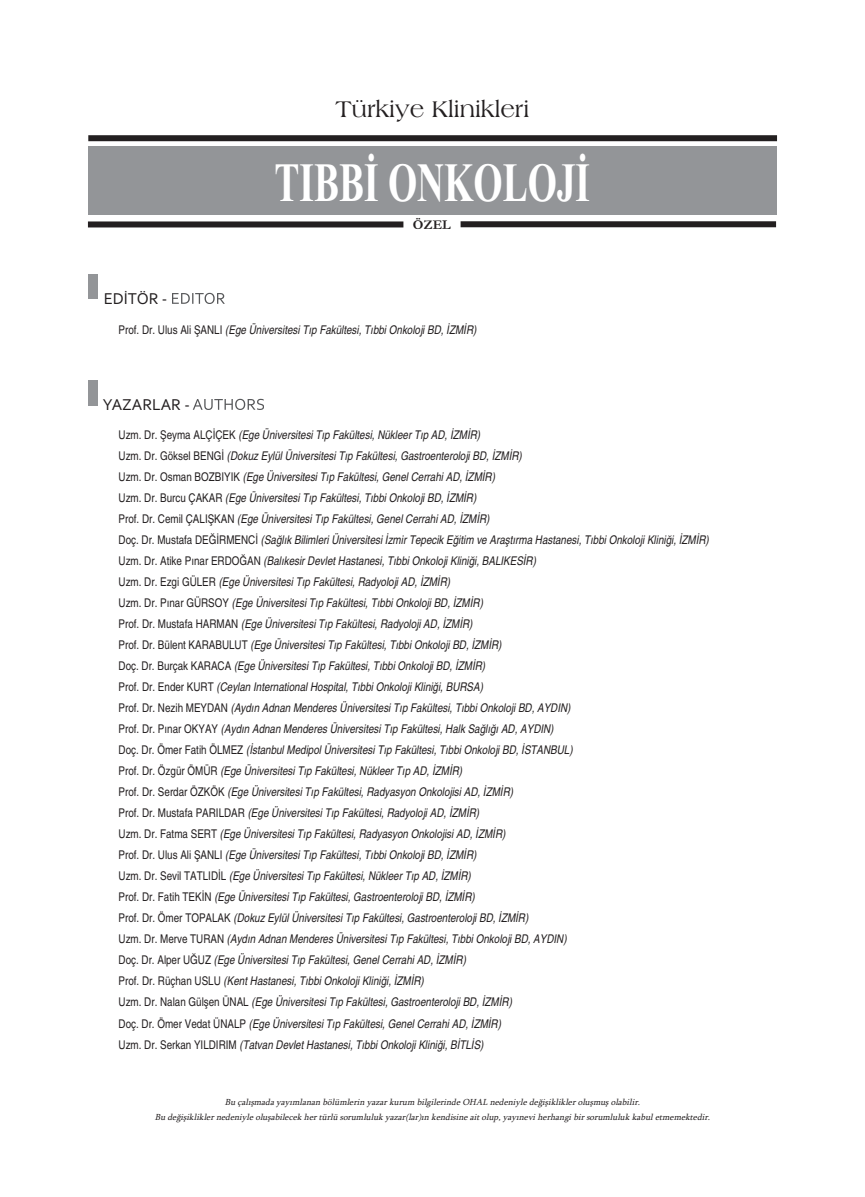
<style>
.page{position:relative;width:865px;height:1197px;background:#fff}
.page>*{position:absolute;margin:0;border:0;box-sizing:border-box;transform-origin:0 0}
.t1{font:700 55.35px "Times New Roman";color:#fff;scale:.68 1}
.t2{font:24px "Americana BT Roman";color:#231f20}
.t3{font:16.5px "Corbel";color:#231f20}
.t4{font:700 13.5px "Garamond";color:#231f20}
.t5{font:italic condensed 12px/21px "Helvetica";color:#231f20}
.t6{font:italic 9px/15px "Sylfaen";color:#231f20;text-align:center}
.s1{font-style:normal}
</style>
<div class="page">
<div style="left:88px;top:274px;width:9px;height:25px;background:#939598"></div>
<div style="left:88px;top:380px;width:9px;height:25px;background:#939598"></div>
<svg style="left:172px;top:293px;width:52px;height:11px"></svg>
<svg style="left:193px;top:399px;width:71px;height:11px"></svg>
<div style="left:88px;top:147px;width:688px;height:68px;background:#939598"></div>
<div style="left:88px;top:135px;width:689px;height:6px;background:#231f20"></div>
<div style="left:88px;top:221px;width:315px;height:6px;background:#231f20"></div>
<div style="left:460px;top:221px;width:316px;height:6px;background:#231f20"></div>
<h3 class="t3" style="left:104px;top:288px;width:65px">EDİTÖR -</h3>
<h2 class="t2" style="left:335px;top:94px;width:195px">Türkiye Klinikleri</h2>
<h1 class="t1" style="left:274px;top:149px;width:466px">TIBBİ ONKOLOJİ</h1>
<p class="t4" style="left:413px;top:216px;width:39px">ÖZEL</p>
<p class="t5" style="left:119px;top:319px;width:359px"><span class="s1">Prof. Dr. Ulus Ali ŞANLI</span> (Ege Üniversitesi Tıp Fakültesi, Tıbbi Onkoloji BD, İZMİR)</p>
<h3 class="t3" style="left:103px;top:394px;width:88px">YAZARLAR -</h3>
<p class="t5" style="left:119px;top:424px;width:592px"><span class="s1">Uzm. Dr. Şeyma ALÇİÇEK</span> (Ege Üniversitesi Tıp Fakültesi, Nükleer Tıp AD, İZMİR)<br><span class="s1">Uzm. Dr. Göksel BENGİ</span> (Dokuz Eylül Üniversitesi Tıp Fakültesi, Gastroenteroloji BD, İZMİR)<br><span class="s1">Uzm. Dr. Osman BOZBIYIK</span> (Ege Üniversitesi Tıp Fakültesi, Genel Cerrahi AD, İZMİR)<br><span class="s1">Uzm. Dr. Burcu ÇAKAR</span> (Ege Üniversitesi Tıp Fakültesi, Tıbbi Onkoloji BD, İZMİR)<br><span class="s1">Prof. Dr. Cemil ÇALIŞKAN</span> (Ege Üniversitesi Tıp Fakültesi, Genel Cerrahi AD, İZMİR)<br><span class="s1">Doç. Dr. Mustafa DEĞİRMENCİ</span> (Sağlık Bilimleri Üniversitesi İzmir Tepecik Eğitim ve Araştırma Hastanesi, Tıbbi Onkoloji Kliniği, İZMİR)<br><span class="s1">Uzm. Dr. Atike Pınar ERDOĞAN</span> (Balıkesir Devlet Hastanesi, Tıbbi Onkoloji Kliniği, BALIKESİR)<br><span class="s1">Uzm. Dr. Ezgi GÜLER</span> (Ege Üniversitesi Tıp Fakültesi, Radyoloji AD, İZMİR)<br><span class="s1">Uzm. Dr. Pınar GÜRSOY</span> (Ege Üniversitesi Tıp Fakültesi, Tıbbi Onkoloji BD, İZMİR)<br><span class="s1">Prof. Dr. Mustafa HARMAN</span> (Ege Üniversitesi Tıp Fakültesi, Radyoloji AD, İZMİR)<br><span class="s1">Prof. Dr. Bülent KARABULUT</span> (Ege Üniversitesi Tıp Fakültesi, Tıbbi Onkoloji BD, İZMİR)<br><span class="s1">Doç. Dr. Burçak KARACA</span> (Ege Üniversitesi Tıp Fakültesi, Tıbbi Onkoloji BD, İZMİR)<br><span class="s1">Prof. Dr. Ender KURT</span> (Ceylan International Hospital, Tıbbi Onkoloji Kliniği, BURSA)<br><span class="s1">Prof. Dr. Nezih MEYDAN</span> (Aydın Adnan Menderes Üniversitesi Tıp Fakültesi, Tıbbi Onkoloji BD, AYDIN)<br><span class="s1">Prof. Dr. Pınar OKYAY</span> (Aydın Adnan Menderes Üniversitesi Tıp Fakültesi, Halk Sağlığı AD, AYDIN)<br><span class="s1">Doç. Dr. Ömer Fatih ÖLMEZ</span> (İstanbul Medipol Üniversitesi Tıp Fakültesi, Tıbbi Onkoloji BD, İSTANBUL)<br><span class="s1">Prof. Dr. Özgür ÖMÜR</span> (Ege Üniversitesi Tıp Fakültesi, Nükleer Tıp AD, İZMİR)<br><span class="s1">Prof. Dr. Serdar ÖZKÖK</span> (Ege Üniversitesi Tıp Fakültesi, Radyasyon Onkolojisi AD, İZMİR)<br><span class="s1">Prof. Dr. Mustafa PARILDAR</span> (Ege Üniversitesi Tıp Fakültesi, Radyoloji AD, İZMİR)<br><span class="s1">Uzm. Dr. Fatma SERT</span> (Ege Üniversitesi Tıp Fakültesi, Radyasyon Onkolojisi AD, İZMİR)<br><span class="s1">Prof. Dr. Ulus Ali ŞANLI</span> (Ege Üniversitesi Tıp Fakültesi, Tıbbi Onkoloji BD, İZMİR)<br><span class="s1">Uzm. Dr. Sevil TATLIDİL</span> (Ege Üniversitesi Tıp Fakültesi, Nükleer Tıp AD, İZMİR)<br><span class="s1">Prof. Dr. Fatih TEKİN</span> (Ege Üniversitesi Tıp Fakültesi, Gastroenteroloji BD, İZMİR)<br><span class="s1">Prof. Dr. Ömer TOPALAK</span> (Dokuz Eylül Üniversitesi Tıp Fakültesi, Gastroenteroloji BD, İZMİR)<br><span class="s1">Uzm. Dr. Merve TURAN</span> (Aydın Adnan Menderes Üniversitesi Tıp Fakültesi, Tıbbi Onkoloji BD, AYDIN)<br><span class="s1">Doç. Dr. Alper UĞUZ</span> (Ege Üniversitesi Tıp Fakültesi, Genel Cerrahi AD, İZMİR)<br><span class="s1">Prof. Dr. Rüçhan USLU</span> (Kent Hastanesi, Tıbbi Onkoloji Kliniği, İZMİR)<br><span class="s1">Uzm. Dr. Nalan Gülşen ÜNAL</span> (Ege Üniversitesi Tıp Fakültesi, Gastroenteroloji BD, İZMİR)<br><span class="s1">Doç. Dr. Ömer Vedat ÜNALP</span> (Ege Üniversitesi Tıp Fakültesi, Genel Cerrahi AD, İZMİR)<br><span class="s1">Uzm. Dr. Serkan YILDIRIM</span> (Tatvan Devlet Hastanesi, Tıbbi Onkoloji Kliniği, BİTLİS)</p>
<p class="t6" style="left:155px;top:1094px;width:559px">Bu çalışmada yayımlanan bölümlerin yazar kurum bilgilerinde OHAL nedeniyle değişiklikler oluşmuş olabilir.<br>Bu değişiklikler nedeniyle oluşabilecek her türlü sorumluluk yazar(lar)ın kendisine ait olup, yayınevi herhangi bir sorumluluk kabul etmemektedir.</p>
</div>
